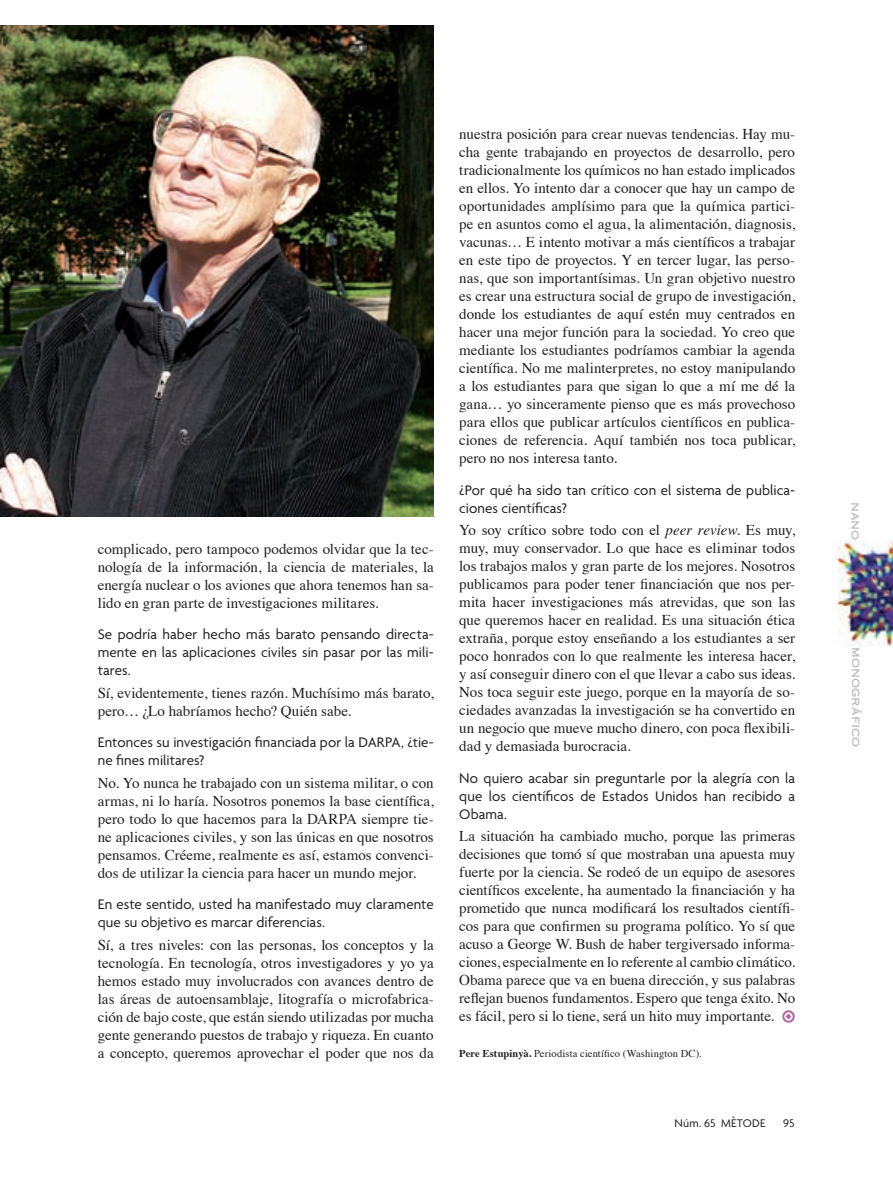
<style>
.page{position:relative;width:893px;height:1191px;background:#fff}
.page>*{position:absolute;margin:0;border:0;box-sizing:border-box;transform-origin:0 0}
.t1{font:15px/18px "Times";color:#231f20;text-align:justify}
.t2{font:15px/18px "Agenda";color:#231f20}
.t3{font:12px "Copperplate Thirty One AB";letter-spacing:.005em;color:#bcbdc0}
.t4{font:12px "Agenda";letter-spacing:.025em;color:#231f20}
.t5{font:10.5px "Times";letter-spacing:.015em;color:#231f20}
.s1{font-style:italic}
.s2{font-weight:700}
</style>
<div class="page">
<img style="left:836px;top:540px;width:57px;height:106px">
<img style="left:0;top:26px;width:434px;height:491px">
<div style="left:782px;top:1010px;width:13px;height:12px;border:2px solid #b368a8;border-radius:50%"></div>
<svg style="left:786px;top:1014px;width:5px;height:5px"></svg>
<p class="t1" style="left:98px;top:541px;width:338px">complicado, pero tampoco podemos olvidar que la tec&shy;nología de la información, la ciencia de materiales, la energía nuclear o los aviones que ahora tenemos han sa&shy;lido en gran parte de investigaciones militares.</p>
<p class="t2" style="left:98px;top:627px;width:337px;text-align:justify">Se podría haber hecho más barato pensando directa&shy;mente en las aplicaciones civiles sin pasar por las mili&shy;tares.</p>
<p class="t1" style="left:98px;top:685px;width:337px">Sí, evidentemente, tienes razón. Muchísimo más barato, pero… ¿Lo habríamos hecho? Quién sabe.</p>
<p class="t2" style="left:98px;top:735px;width:337px">Entonces su investigación financiada por la DARPA, ¿tie&shy;ne fines militares?</p>
<p class="t1" style="left:98px;top:775px;width:337px">No. Yo nunca he trabajado con un sistema militar, o con armas, ni lo haría. Nosotros ponemos la base científica, pero todo lo que hacemos para la DARPA siempre tie&shy;ne aplicaciones civiles, y son las únicas en que nosotros pensamos. Créeme, realmente es así, estamos convenci&shy;dos de utilizar la ciencia para hacer un mundo mejor.</p>
<p class="t2" style="left:98px;top:897px;width:337px">En este sentido, usted ha manifestado muy claramente que su objetivo es marcar diferencias.</p>
<p class="t1" style="left:98px;top:937px;width:337px">Sí, a tres niveles: con las personas, los conceptos y la tecnología. En tecnología, otros investigadores y yo ya hemos estado muy involucrados con avances dentro de las áreas de autoensamblaje, litografía o microfabrica&shy;ción de bajo coste, que están siendo utilizadas por mucha gente generando puestos de trabajo y riqueza. En cuanto a concepto, queremos aprovechar el poder que nos da</p>
<p class="t1" style="left:459px;top:126px;width:337px">nuestra posición para crear nuevas tendencias. Hay mu&shy;cha gente trabajando en proyectos de desarrollo, pero tradicionalmente los químicos no han estado implicados en ellos. Yo intento dar a conocer que hay un campo de oportunidades amplísimo para que la química partici&shy;pe en asuntos como el agua, la alimentación, diagnosis, vacunas… E intento motivar a más científicos a trabajar en este tipo de proyectos. Y en tercer lugar, las perso&shy;nas, que son importantísimas. Un gran objetivo nuestro es crear una estructura social de grupo de investigación, donde los estudiantes de aquí estén muy centrados en hacer una mejor función para la sociedad. Yo creo que mediante los estudiantes podríamos cambiar la agenda científica. No me malinterpretes, no estoy manipulando a los estudiantes para que sigan lo que a mí me dé la gana… yo sinceramente pienso que es más provechoso para ellos que publicar artículos científicos en publica&shy;ciones de referencia. Aquí también nos toca publicar, pero no nos interesa tanto.</p>
<p class="t2" style="left:459px;top:482px;width:337px">¿Por qué ha sido tan crítico con el sistema de publica&shy;ciones científicas?</p>
<p class="t1" style="left:459px;top:522px;width:337px">Yo soy crítico sobre todo con el <span class="s1">peer review</span>. Es muy, muy, muy conservador. Lo que hace es eliminar todos los trabajos malos y gran parte de los mejores. Nosotros publicamos para poder tener financiación que nos per&shy;mita hacer investigaciones más atrevidas, que son las que queremos hacer en realidad. Es una situación ética extraña, porque estoy enseñando a los estudiantes a ser poco honrados con lo que realmente les interesa hacer, y así conseguir dinero con el que llevar a cabo sus ideas.<br>Nos toca seguir este juego, porque en la mayoría de so&shy;ciedades avanzadas la investigación se ha convertido en un negocio que mueve mucho dinero, con poca flexibili&shy;dad y demasiada burocracia.</p>
<p class="t2" style="left:459px;top:770px;width:337px;text-align:justify">No quiero acabar sin preguntarle por la alegría con la que los científicos de Estados Unidos han recibido a Obama.</p>
<p class="t1" style="left:459px;top:828px;width:338px">La situación ha cambiado mucho, porque las primeras decisiones que tomó sí que mostraban una apuesta muy fuerte por la ciencia. Se rodeó de un equipo de asesores científicos excelente, ha aumentado la financiación y ha prometido que nunca modificará los resultados científi&shy;cos para que confirmen su programa político. Yo sí que acuso a George W. Bush de haber tergiversado informa&shy;ciones, especialmente en lo referente al cambio climático.<br>Obama parece que va en buena dirección, y sus palabras reflejan buenos fundamentos. Espero que tenga éxito. No es fácil, pero si lo tiene, será un hito muy importante.</p>
<p class="t5" style="left:459px;top:1049px;width:244px"><span class="s2">Pere Estupinyà.</span> Periodista científico (Washington DC).</p>
<p class="t4" style="left:674px;top:1118px;width:92px">Núm. 65 MÈTODE</p>
<p class="t4" style="left:783px;top:1118px;width:13px">95</p>
<p class="t3" style="left:863px;top:501px;width:40px;rotate:90deg">nano</p>
<p class="t3" style="left:863px;top:647px;width:102px;rotate:90deg">monográfico</p>
</div>
